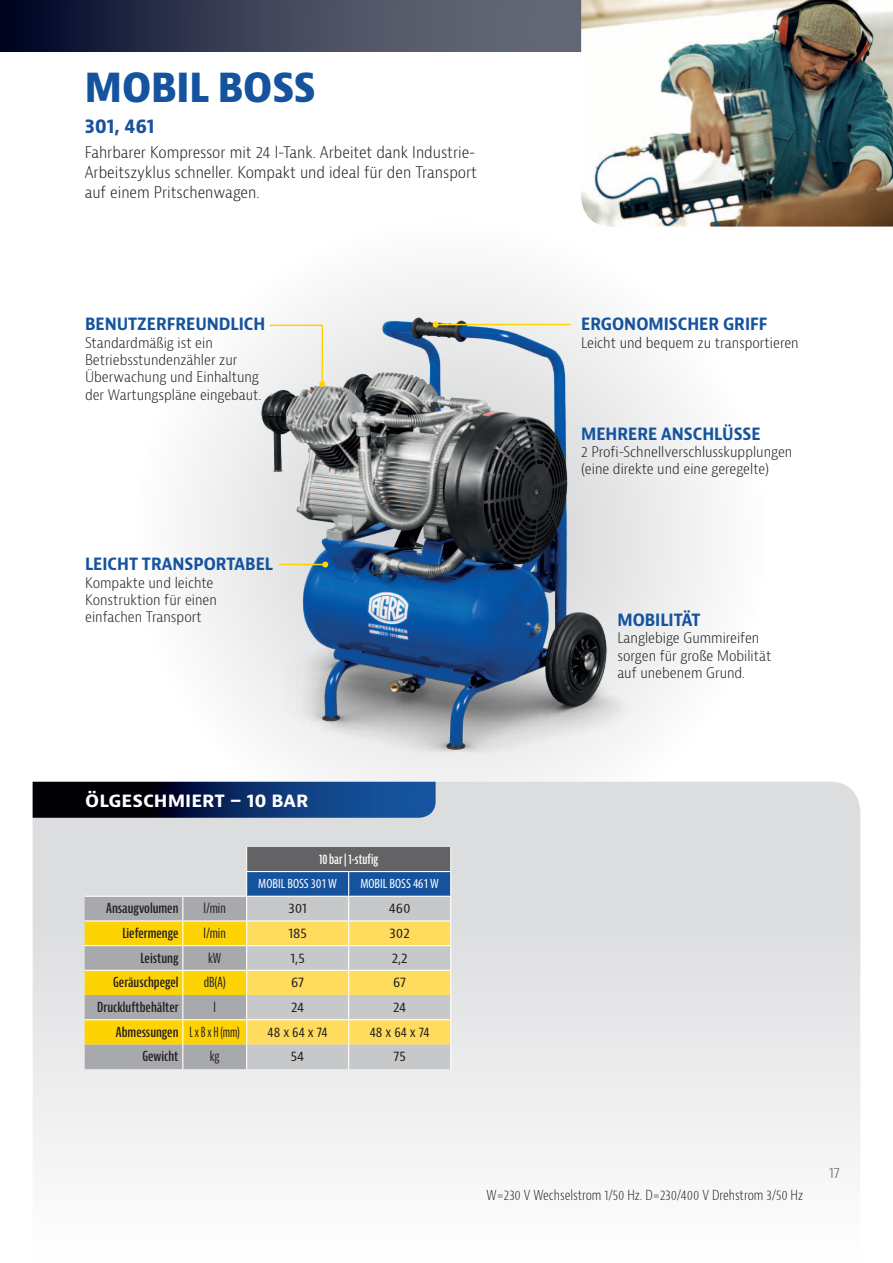
<style>
.page{position:relative;width:893px;height:1263px;background:#fff}
.page>*{position:absolute;margin:0;border:0;box-sizing:border-box;transform-origin:0 0}
.t1{font:800 condensed 39px "Bernino Sans";color:#15539e}
.t2{font:700 condensed 19.5px "Bernino Sans";letter-spacing:-.005em;color:#15539e}
.t3{font:700 18px "Bernino Sans";color:#fff}
.t4{font:700 condensed 16.5px "Bernina Sans";color:#15539e}
.t5{font:300 condensed 15.75px/20.2px "Bernina Sans";color:#231f20;text-align:justify}
.t6{font:300 condensed 14.25px/17.2px "Bernina Sans";color:#231f20}
.t7{font:600 extra-condensed 13.5px "Bernina Sans";color:#231f20;scale:1.15 1}
.t8{font:300 condensed 13.5px "Bernina Sans";color:#231f20}
.t9{font:condensed 13.5px "Bernina Sans";letter-spacing:-.005em;color:#231f20}
.t10{font:condensed 13.5px "Myriad Pro";color:#fff}
.t11{font:extra-condensed 13.5px "Bernina Sans";color:#231f20;scale:1.12 1}
.t12{font:condensed 13.5px "Bernina Sans";color:#231f20}
.t13{font:600 extra-condensed 13.5px "Bernina Sans";color:#fff}
.s1{font-weight:400}
</style>
<div class="page">
<div style="left:134px;top:219px;width:633px;height:634px;background:#f6f7f7;border-radius:50%"></div>
<svg style="left:0;top:0;width:581px;height:51px;background:#3d4156"></svg>
<svg style="left:33px;top:782px;width:827px;height:381px;fill:#e4e5e6"></svg>
<svg style="left:33px;top:782px;width:403px;height:36px;background:#0b2752"></svg>
<img style="left:581px;top:0;width:312px;height:227px">
<img style="left:261px;top:317px;width:378px;height:437px">
<svg style="left:85px;top:847px;width:366px;height:222px;background:#c6be90"></svg>
<hr style="left:246px;top:871px;width:103px;height:1px;background:#fff">
<hr style="left:349px;top:871px;width:102px;height:1px;background:#fff">
<svg style="left:268px;top:324px;width:57px;height:63px"></svg>
<hr style="left:279px;top:564px;width:46px;height:1px;background:#fed304">
<svg style="left:322px;top:561px;width:6px;height:6px"></svg>
<hr style="left:436px;top:324px;width:134px;height:1px;background:#fed304">
<svg style="left:433px;top:322px;width:6px;height:6px"></svg>
<h1 class="t1" style="left:85px;top:63px;width:232px">MOBIL BOSS</h1>
<h2 class="t2" style="left:85px;top:114px;width:71px">301, 461</h2>
<p class="t5" style="left:85px;top:142px;width:394px">Fahrbarer Kompressor mit 24 l-Tank. Arbeitet dank Industrie-Arbeitszyklus schneller. Kompakt und ideal für den Transport auf einem Pritschenwagen.</p>
<p class="t4" style="left:85px;top:314px;width:182px">BENUTZERFREUNDLICH</p>
<p class="t6" style="left:85px;top:334px;width:178px">Standardmäßig ist ein<br>Betriebsstundenzähler zur<br>Überwachung und Einhaltung der Wartungspläne eingebaut.</p>
<p class="t4" style="left:85px;top:554px;width:189px">LEICHT TRANSPORTABEL</p>
<p class="t6" style="left:85px;top:574px;width:133px">Kompakte und leichte<br>Konstruktion für einen einfachen Transport</p>
<p class="t3" style="left:85px;top:789px;width:200px">ÖLGESCHMIERT – 10 bar</p>
<p class="t13" style="left:319px;top:851px;width:61px">10 bar | 1-stufig</p>
<p class="t10" style="left:258px;top:876px;width:80px">MOBIL BOSS 301 W</p>
<p class="t10" style="left:360px;top:876px;width:80px">MOBIL BOSS 461 W</p>
<p class="t7" style="left:106px;top:900px;width:64px">Ansaugvolumen</p>
<p class="t11" style="left:204px;top:900px;width:21px">l/min</p>
<p class="t9" style="left:288px;top:900px;width:20px">301</p>
<p class="t9" style="left:389px;top:900px;width:23px">460</p>
<p class="t7" style="left:122px;top:925px;width:50px">Liefermenge</p>
<p class="t11" style="left:204px;top:925px;width:21px">l/min</p>
<p class="t9" style="left:289px;top:924px;width:20px">185</p>
<p class="t9" style="left:390px;top:924px;width:22px">302</p>
<p class="t7" style="left:141px;top:950px;width:35px">Leistung</p>
<p class="t11" style="left:208px;top:950px;width:13px">kW</p>
<p class="t9" style="left:291px;top:949px;width:16px">1,5</p>
<p class="t9" style="left:392px;top:949px;width:17px">2,2</p>
<p class="t7" style="left:113px;top:975px;width:58px">Geräuschpegel</p>
<p class="t11" style="left:204px;top:975px;width:21px">dB(A)</p>
<p class="t9" style="left:291px;top:974px;width:14px">67</p>
<p class="t9" style="left:393px;top:974px;width:14px">67</p>
<p class="t7" style="left:97px;top:999px;width:72px">Druckluftbehälter</p>
<p class="t11" style="left:214px;top:999px;width:4px">l</p>
<p class="t9" style="left:291px;top:998px;width:15px">24</p>
<p class="t9" style="left:393px;top:998px;width:15px">24</p>
<p class="t7" style="left:116px;top:1024px;width:109px">Abmessungen <span class="s1">L x B x H (mm)</span></p>
<p class="t12" style="left:268px;top:1023px;width:62px">48 x 64 x 74</p>
<p class="t12" style="left:370px;top:1023px;width:62px">48 x 64 x 74</p>
<p class="t7" style="left:142px;top:1049px;width:33px">Gewicht</p>
<p class="t11" style="left:210px;top:1049px;width:10px">kg</p>
<p class="t9" style="left:291px;top:1048px;width:15px">54</p>
<p class="t9" style="left:394px;top:1048px;width:14px">75</p>
<p class="t4" style="left:581px;top:314px;width:188px">ERGONOMISCHER GRIFF</p>
<p class="t6" style="left:581px;top:334px;width:219px">Leicht und bequem zu transportieren</p>
<p class="t4" style="left:581px;top:423px;width:181px">MEHRERE ANSCHLÜSSE</p>
<p class="t6" style="left:581px;top:444px;width:213px">2 Profi-Schnellverschlusskupplungen (eine direkte und eine geregelte)</p>
<p class="t4" style="left:617px;top:610px;width:85px">MOBILITÄT</p>
<p class="t6" style="left:617px;top:630px;width:155px">Langlebige Gummireifen sorgen für große Mobilität auf unebenem Grund.</p>
<p class="t8" style="left:486px;top:1186px;width:318px">W=230 V Wechselstrom 1/50 Hz. D=230/400 V Drehstrom 3/50 Hz</p>
<p class="t6" style="left:829px;top:1164px;width:12px">17</p>
</div>
